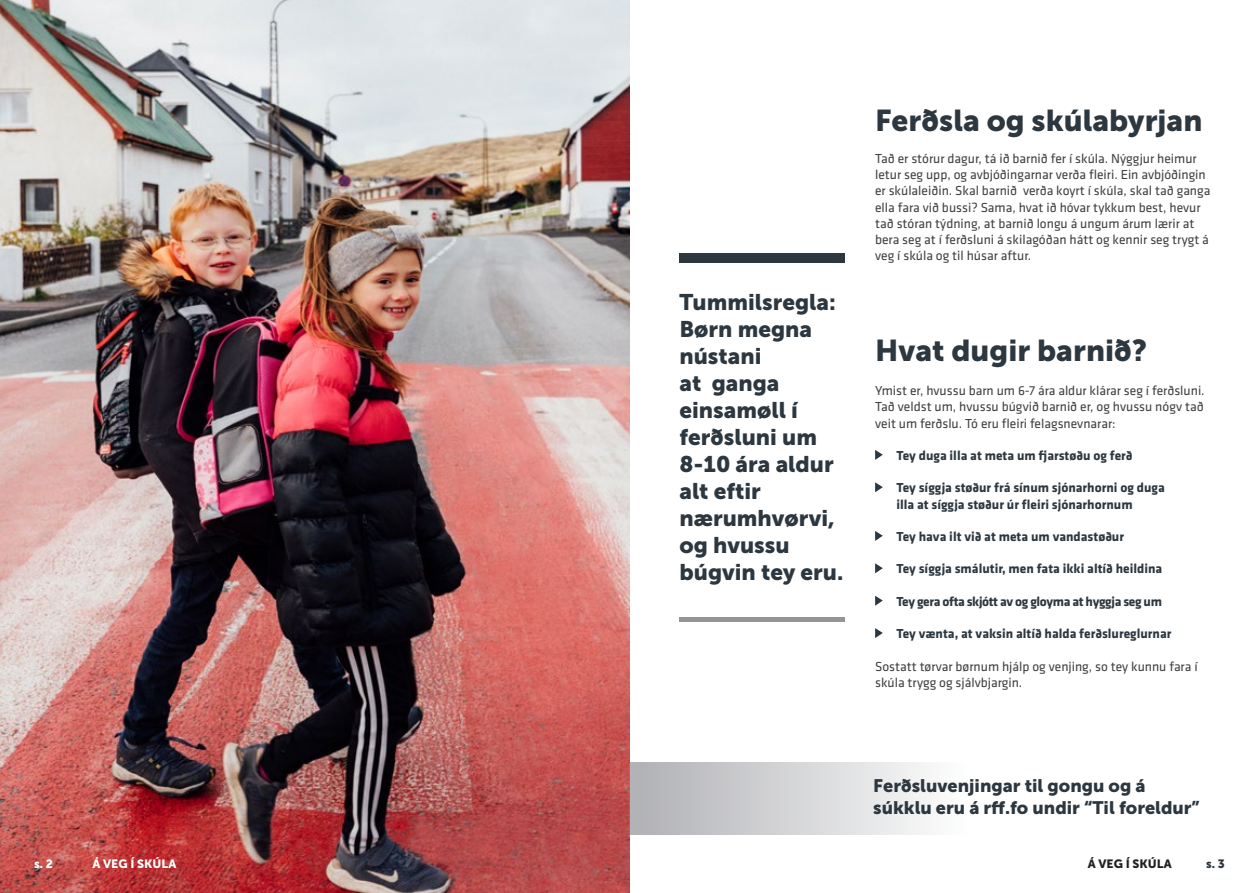
<style>
.page{position:relative;width:1259px;height:893px;background:#fff}
.page>*{position:absolute;margin:0;border:0;box-sizing:border-box;transform-origin:0 0}
.t1{font:30px "Museo Sans 900";color:#2c3740}
.t2{font:22.5px/27px "Museo Sans 900";color:#2c3740}
.t3{font:18px/21.6px "Museo Sans 900";color:#2c3740}
.t4{font:13.5px/16.2px "Klavika";color:#3e3e3f}
.t5{font:700 13.5px/16.2px "Klavika";color:#2c3740}
.t6{font:700 13.5px "Klavika";letter-spacing:-.03em;color:#2c3740}
.t7{font:12px "Museo Sans 900";color:#fff}
.t8{font:12px "Museo Sans 900";color:#231f20}
.t9{font:12px "Museo Sans 900";color:#2c3740}
</style>
<div class="page">
<svg style="left:875px;top:450px;width:8px;height:10px"></svg>
<svg style="left:875px;top:482px;width:8px;height:10px"></svg>
<svg style="left:875px;top:531px;width:8px;height:10px"></svg>
<svg style="left:875px;top:563px;width:8px;height:10px"></svg>
<svg style="left:875px;top:596px;width:8px;height:10px"></svg>
<svg style="left:875px;top:628px;width:8px;height:10px"></svg>
<img style="left:0;top:0;width:629px;height:893px">
<div style="left:679px;top:253px;width:166px;height:9px;background:#2c3740"></div>
<div style="left:679px;top:617px;width:166px;height:5px;background:#939598"></div>
<svg style="left:629px;top:762px;width:298px;height:72px;background:#d1d2d4"></svg>
<h2 class="t2" style="left:679px;top:289px;width:165px">Tummilsregla:<br>Børn megna nústani<br>at ganga einsamøll í ferðsluni um<br>8-10 ára aldur alt eftir nærumhvørvi, og hvussu búgvin tey eru.</h2>
<h1 class="t1" style="left:875px;top:103px;width:329px">Ferðsla og skúlabyrjan</h1>
<p class="t4" style="left:875px;top:150px;width:337px">Tað er stórur dagur, tá ið barnið fer í skúla. Nýggjur heimur letur seg upp, og avbjóðingarnar verða fleiri. Ein avbjóðingin er skúlaleiðin. Skal barnið verða koyrt í skúla, skal tað ganga ella fara við bussi? Sama, hvat ið hóvar tykkum best, hevur tað stóran týdning, at barnið longu á ungum árum lærir at bera seg at í ferðsluni á skilagóðan hátt og kennir seg trygt á veg í skúla og til húsar aftur.</p>
<h1 class="t1" style="left:875px;top:333px;width:273px">Hvat dugir barnið?</h1>
<p class="t4" style="left:875px;top:382px;width:331px;text-align:justify">Ymist er, hvussu barn um 6-7 ára aldur klárar seg í ferðsluni.<br>Tað veldst um, hvussu búgvið barnið er, og hvussu nógv tað veit um ferðslu. Tó eru fleiri felagsnevnarar:</p>
<p class="t5" style="left:896px;top:447px;width:238px">Tey duga illa at meta um fjarstøðu og ferð</p>
<p class="t5" style="left:896px;top:479px;width:270px">Tey síggja støður frá sínum sjónarhorni og duga illa at síggja støður úr fleiri sjónarhornum</p>
<p class="t5" style="left:896px;top:528px;width:229px">Tey hava ilt við at meta um vandastøður</p>
<p class="t5" style="left:896px;top:560px;width:267px">Tey síggja smálutir, men fata ikki altíð heildina</p>
<p class="t6" style="left:896px;top:591px;width:267px">Tey gera ofta skjótt av og gloyma at hyggja seg um</p>
<p class="t5" style="left:896px;top:625px;width:277px">Tey vænta, at vaksin altíð halda ferðslureglurnar</p>
<p class="t4" style="left:875px;top:658px;width:324px">Sostatt tørvar børnum hjálp og venjing, so tey kunnu fara í skúla trygg og sjálvbjargin.</p>
<h3 class="t3" style="left:873px;top:775px;width:328px">Ferðsluvenjingar til gongu og á súkklu eru á rff.fo undir “Til foreldur”</h3>
<p class="t7" style="left:34px;top:857px;width:20px">s. 2</p>
<p class="t7" style="left:92px;top:857px;width:85px">Á VEG Í SKÚLA</p>
<p class="t8" style="left:1087px;top:857px;width:85px">Á VEG Í SKÚLA</p>
<p class="t9" style="left:1206px;top:857px;width:20px">s. 3</p>
</div>
